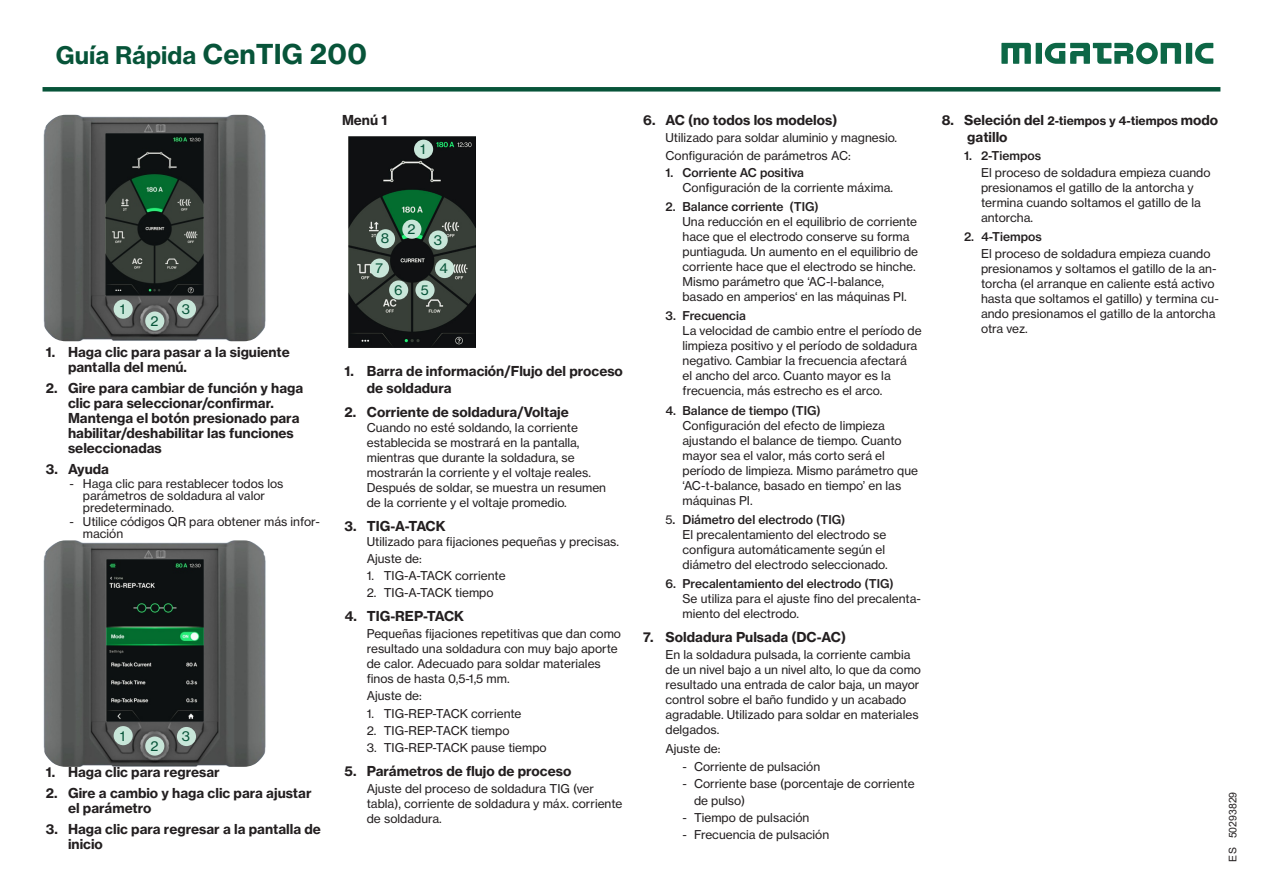
<style>
.page{position:relative;width:1263px;height:893px;background:#fff}
.page>*{position:absolute;margin:0;border:0;box-sizing:border-box;transform-origin:0 0}
.t1{font:24px "N Haas Grotesk TX Pro 75 Bd";color:#075439}
.overskrift{font:13.5px/16.5px "N Haas Grotesk TX Pro 75 Bd";color:#231f20}
.t2{font:13.5px "N Haas Grotesk TX Pro 55 Rg";color:#075439}
.Brødtekst{font:13.5px "N Haas Grotesk TX Pro 75 Bd";color:#231f20}
.Brødtekst-2{font:12px/15px "N Haas Grotesk TX Pro 55 Rg";color:#231f20}
.Brødtekst-3{font:12px "N Haas Grotesk TX Pro 65 Md";color:#231f20}
.overskrift-2{font:12px/12px "N Haas Grotesk TX Pro 55 Rg";color:#231f20}
.overskrift-3{font:12px "N Haas Grotesk TX Pro 75 Bd";color:#231f20}
.t3{font:10.5px "Arial";color:#231f20}
.s1{font-size:27px}
.s2{font-family:"N Haas Grotesk TX Pro 55 Rg"}
.s3{font-size:13.5px}
</style>
<div class="page">
<div style="left:1036px;top:43px;width:6px;height:21px;background:#0d6746"></div>
<div style="left:1186px;top:43px;width:6px;height:21px;background:#0d6746"></div>
<svg style="left:1195px;top:43px;width:18px;height:21px"></svg>
<svg style="left:1001px;top:43px;width:30px;height:21px"></svg>
<svg style="left:1045px;top:43px;width:136px;height:21px"></svg>
<div style="left:43px;top:87px;width:1177px;height:5px;background:#075439"></div>
<img style="left:43px;top:115px;width:223px;height:226px">
<img style="left:106px;top:134px;width:97px;height:162px">
<div style="left:114px;top:300px;width:19px;height:19px;background:#c8e6d9;border-radius:50%"></div>
<div style="left:177px;top:300px;width:19px;height:19px;background:#c8e6d9;border-radius:50%"></div>
<img style="left:43px;top:540px;width:223px;height:227px">
<img style="left:106px;top:560px;width:97px;height:161px">
<div style="left:145px;top:311px;width:19px;height:20px;background:#c8e6d9;border-radius:50%"></div>
<div style="left:114px;top:726px;width:19px;height:19px;background:#c8e6d9;border-radius:50%"></div>
<div style="left:177px;top:727px;width:19px;height:19px;background:#c8e6d9;border-radius:50%"></div>
<div style="left:145px;top:736px;width:19px;height:20px;background:#c8e6d9;border-radius:50%"></div>
<img style="left:348px;top:136px;width:127px;height:211px">
<div style="left:414px;top:140px;width:19px;height:19px;background:#c8e6d9;border-radius:50%"></div>
<div style="left:402px;top:220px;width:19px;height:19px;background:#c8e6d9;border-radius:50%"></div>
<div style="left:429px;top:230px;width:19px;height:20px;background:#c8e6d9;border-radius:50%"></div>
<div style="left:435px;top:259px;width:19px;height:19px;background:#c8e6d9;border-radius:50%"></div>
<div style="left:415px;top:280px;width:20px;height:20px;background:#c8e6d9;border-radius:50%"></div>
<div style="left:389px;top:280px;width:19px;height:20px;background:#c8e6d9;border-radius:50%"></div>
<div style="left:370px;top:259px;width:19px;height:19px;background:#c8e6d9;border-radius:50%"></div>
<div style="left:376px;top:229px;width:19px;height:19px;background:#c8e6d9;border-radius:50%"></div>
<h1 class="t1" style="left:56px;top:40px;width:312px">Guía Rápida <span class="s1">CenTIG 200</span></h1>
<p class="t2" style="left:120px;top:301px;width:7px">1</p>
<p class="t2" style="left:182px;top:300px;width:10px">3</p>
<p class="t2" style="left:150px;top:312px;width:10px">2</p>
<p class="overskrift" style="left:46px;top:344px;width:246px">1. Haga clic para pasar a la siguiente</p>
<p class="overskrift" style="left:68px;top:359px;width:121px">pantalla del menú.</p>
<p class="overskrift" style="left:46px;top:380px;width:259px">2. Gire para cambiar de función y haga</p>
<p class="overskrift" style="left:68px;top:395px;width:207px">clic para seleccionar/confirmar.</p>
<p class="overskrift" style="left:68px;top:410px;width:233px">Mantenga el botón presionado para</p>
<p class="overskrift" style="left:68px;top:425px;width:227px">habilitar/deshabilitar las funciones</p>
<p class="overskrift" style="left:68px;top:440px;width:95px">seleccionadas</p>
<p class="overskrift" style="left:46px;top:461px;width:65px">3. Ayuda</p>
<p class="Brødtekst-2" style="left:83px;top:478px;width:202px;line-height:12px;text-indent:-13px">- Haga clic para restablecer todos los parámetros de soldadura al valor predeterminado.</p>
<p class="overskrift-2" style="left:83px;top:516px;width:239px;text-indent:-13px">- Utilice códigos QR para obtener más infor&shy;mación</p>
<p class="t2" style="left:120px;top:727px;width:7px">1</p>
<p class="t2" style="left:182px;top:728px;width:10px">3</p>
<p class="t2" style="left:150px;top:737px;width:10px">2</p>
<p class="overskrift" style="left:46px;top:764px;width:176px">1. Haga clic para regresar</p>
<p class="overskrift" style="left:46px;top:785px;width:267px">2. Gire a cambio y haga clic para ajustar</p>
<p class="overskrift" style="left:68px;top:800px;width:85px">el parámetro</p>
<p class="overskrift" style="left:46px;top:821px;width:277px">3. Haga clic para regresar a la pantalla de</p>
<p class="overskrift" style="left:68px;top:836px;width:36px">inicio</p>
<p class="overskrift" style="left:643px;top:112px;width:196px">6. AC (no todos los modelos)</p>
<p class="Brødtekst-2" style="left:665px;top:131px;width:233px">Utilizado para soldar aluminio y magnesio.</p>
<p class="Brødtekst-2" style="left:665px;top:148px;width:187px">Configuración de parámetros AC:</p>
<p class="Brødtekst-3" style="left:665px;top:165px;width:140px">1. Corriente AC positiva</p>
<p class="Brødtekst-2" style="left:682px;top:180px;width:212px">Configuración de la corriente máxima.</p>
<p class="Brødtekst-3" style="left:665px;top:199px;width:155px">2. Balance corriente (TIG)</p>
<p class="Brødtekst-2" style="left:682px;top:214px;width:237px">Una reducción en el equilibrio de corriente hace que el electrodo conserve su forma puntiaguda. Un aumento en el equilibrio de corriente hace que el electrodo se hinche.<br>Mismo parámetro que ‘AC-l-balance, basado en amperios‘ en las máquinas PI.</p>
<p class="Brødtekst-3" style="left:665px;top:308px;width:82px">3. Frecuencia</p>
<p class="Brødtekst-2" style="left:682px;top:323px;width:241px">La velocidad de cambio entre el período de limpieza positivo y el período de soldadura negativo. Cambiar la frecuencia afectará<br>el ancho del arco. Cuanto mayor es la frecuencia, más estrecho es el arco.</p>
<p class="Brødtekst-3" style="left:665px;top:403px;width:157px">4. Balance de tiempo (TIG)</p>
<p class="Brødtekst-2" style="left:682px;top:418px;width:237px">Configuración del efecto de limpieza ajustando el balance de tiempo. Cuanto mayor sea el valor, más corto será el período de limpieza. Mismo parámetro que ‘AC-t-balance, basado en tiempo’ en las máquinas PI.</p>
<p class="Brødtekst-3" style="left:665px;top:512px;width:181px"><span class="s2">5</span>. Diámetro del electrodo (TIG)</p>
<p class="Brødtekst-2" style="left:682px;top:527px;width:207px">El precalentamiento del electrodo se configura automáticamente según el diámetro del electrodo seleccionado.</p>
<p class="Brødtekst-3" style="left:665px;top:576px;width:230px">6. Precalentamiento del electrodo (TIG)</p>
<p class="Brødtekst-2" style="left:682px;top:591px;width:240px">Se utiliza para el ajuste fino del precalenta&shy;miento del electrodo.</p>
<p class="overskrift" style="left:643px;top:629px;width:204px">7. Soldadura Pulsada (DC-AC)</p>
<p class="Brødtekst-2" style="left:665px;top:647px;width:257px">En la soldadura pulsada, la corriente cambia de un nivel bajo a un nivel alto, lo que da como resultado una entrada de calor baja, un mayor control sobre el baño fundido y un acabado agradable. Utilizado para soldar en materiales delgados.</p>
<p class="Brødtekst-2" style="left:665px;top:741px;width:56px">Ajuste de:</p>
<p class="Brødtekst-2" style="left:682px;top:759px;width:139px">- Corriente de pulsación</p>
<p class="Brødtekst-2" style="left:682px;top:776px;width:234px">- Corriente base (porcentaje de corriente</p>
<p class="Brødtekst-2" style="left:694px;top:793px;width:53px">de pulso)</p>
<p class="Brødtekst-2" style="left:682px;top:810px;width:128px">- Tiempo de pulsación</p>
<p class="Brødtekst-2" style="left:682px;top:827px;width:148px">- Frecuencia de pulsación</p>
<p class="overskrift-3" style="left:942px;top:113px;width:278px"><span class="s3">8. Seleción del</span> 2-tiempos y 4-tiempos <span class="s3">modo</span></p>
<p class="overskrift" style="left:967px;top:129px;width:42px">gatillo</p>
<p class="Brødtekst-3" style="left:964px;top:148px;width:79px">1. 2-Tiempos</p>
<p class="Brødtekst-2" style="left:981px;top:165px;width:231px">El proceso de soldadura empieza cuando presionamos el gatillo de la antorcha y termina cuando soltamos el gatillo de la antorcha.</p>
<p class="Brødtekst-3" style="left:964px;top:229px;width:79px">2. 4-Tiempos</p>
<p class="Brødtekst-2" style="left:981px;top:246px;width:239px">El proceso de soldadura empieza cuando presionamos y soltamos el gatillo de la an&shy;torcha (el arranque en caliente está activo hasta que soltamos el gatillo) y termina cu&shy;ando presionamos el gatillo de la antorcha otra vez.</p>
<p class="overskrift" style="left:342px;top:112px;width:47px">Menú 1</p>
<p class="t2" style="left:420px;top:141px;width:7px">1</p>
<p class="t2" style="left:407px;top:221px;width:10px">2</p>
<p class="t2" style="left:381px;top:230px;width:10px">8</p>
<p class="t2" style="left:434px;top:231px;width:10px">3</p>
<p class="t2" style="left:439px;top:260px;width:10px">4</p>
<p class="t2" style="left:375px;top:259px;width:9px">7</p>
<p class="t2" style="left:394px;top:281px;width:10px">6</p>
<p class="t2" style="left:421px;top:281px;width:9px">5</p>
<p class="overskrift" style="left:367px;top:363px;width:258px;text-indent:-22px">1. Barra de información/Flujo del proceso de soldadura</p>
<p class="overskrift" style="left:344px;top:403px;width:226px">2. Corriente de soldadura/Voltaje</p>
<p class="Brødtekst-2" style="left:367px;top:420px;width:241px">Cuando no esté soldando, la corriente establecida se mostrará en la pantalla, mientras que durante la soldadura, se mostrarán la corriente y el voltaje reales.<br>Después de soldar, se muestra un resumen de la corriente y el voltaje promedio.</p>
<p class="Brødtekst" style="left:344px;top:517px;width:103px">3. TIG-A-TACK</p>
<p class="Brødtekst-2" style="left:367px;top:534px;width:254px">Utilizado para fijaciones pequeñas y precisas.</p>
<p class="Brødtekst-2" style="left:367px;top:551px;width:56px">Ajuste de:</p>
<p class="Brødtekst-2" style="left:367px;top:568px;width:140px">1. TIG-A-TACK corriente</p>
<p class="Brødtekst-2" style="left:367px;top:585px;width:128px">2. TIG-A-TACK tiempo</p>
<p class="overskrift" style="left:344px;top:608px;width:121px">4. TIG-REP-TACK</p>
<p class="Brødtekst-2" style="left:367px;top:626px;width:256px">Pequeñas fijaciones repetitivas que dan como resultado una soldadura con muy bajo aporte de calor. Adecuado para soldar materiales finos de hasta 0,5-1,5 mm.</p>
<p class="Brødtekst-2" style="left:367px;top:688px;width:56px">Ajuste de:</p>
<p class="Brødtekst-2" style="left:367px;top:706px;width:156px">1. TIG-REP-TACK corriente</p>
<p class="Brødtekst-2" style="left:367px;top:723px;width:144px">2. TIG-REP-TACK tiempo</p>
<p class="Brødtekst-2" style="left:367px;top:740px;width:181px">3. TIG-REP-TACK pause tiempo</p>
<p class="overskrift" style="left:344px;top:763px;width:228px">5. Parámetros de flujo de proceso</p>
<p class="Brødtekst-2" style="left:367px;top:781px;width:257px">Ajuste del proceso de soldadura TIG (ver tabla), corriente de soldadura y máx. corriente de soldadura.</p>
<p class="t3" style="left:1226px;top:862px;width:72px;rotate:-90deg">ES 50293829</p>
</div>
